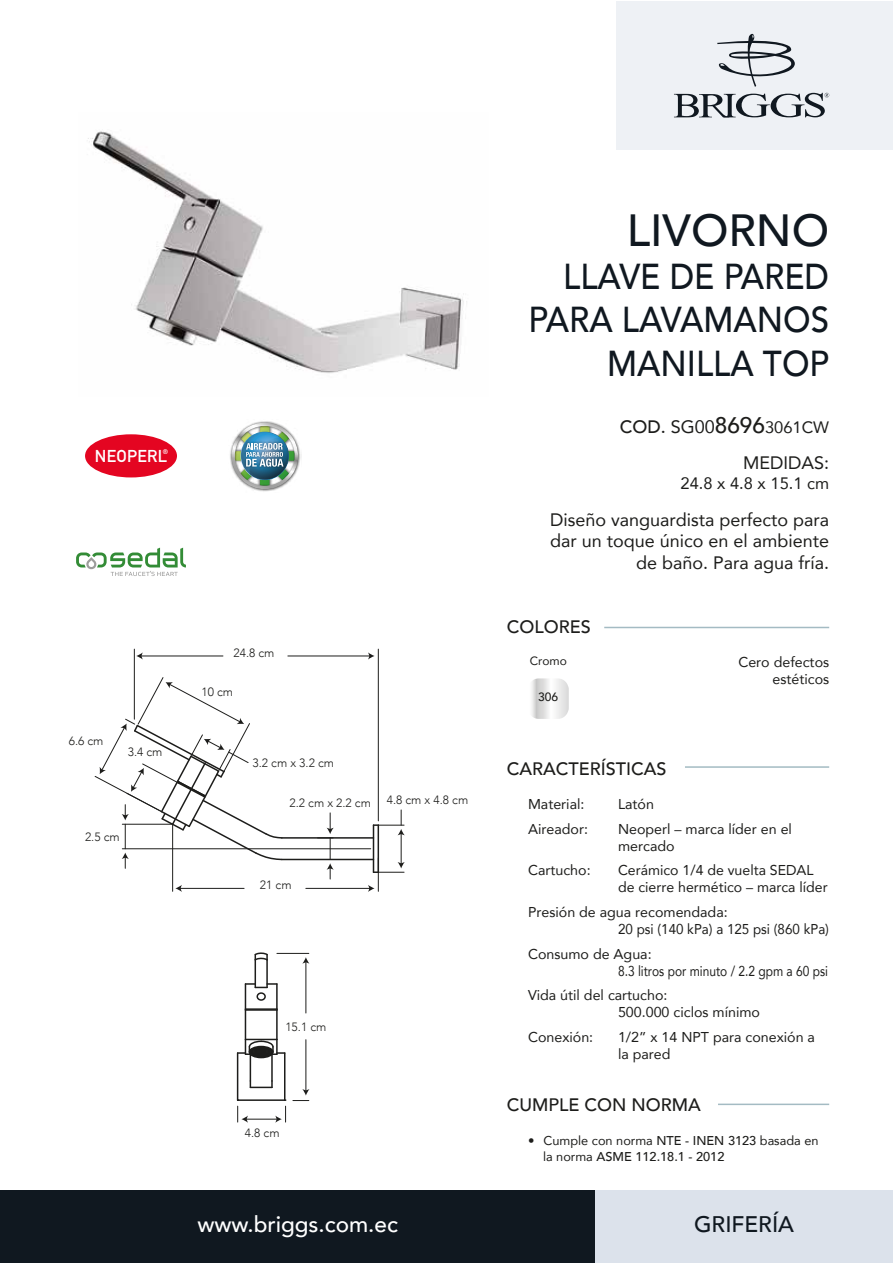
<style>
.page{position:relative;width:893px;height:1263px;background:#fff}
.page>*{position:absolute;margin:0;border:0;box-sizing:border-box;transform-origin:0 0}
.t1{font:500 45px "Avenir";color:#101820}
.t2{font:500 36px/43.2px "Avenir";color:#101820;text-align:right;scale:.92 1}
.t3{font:500 22.5px "Avenir";color:#fff}
.t4{font:500 22.5px "Avenir";color:#101820}
.t5{font:18px/21.6px "Avenir";color:#1d1d1b;text-align:right}
.t6{font:500 18px "Avenir";color:#1d1d1b}
.t7{font:700 16.95px "DIN Alternate";letter-spacing:.02em;color:#fff}
.t8{font:16.5px "Avenir";color:#1d1d1b}
.t9{font:14.25px/17.1px "Avenir";color:#1d1d1b}
.t10{font:12.75px/15.3px "Avenir";color:#1d1d1b}
.t11{font:300 12px "Avenir";color:#1d1d1b}
.t12{font:12px "Avenir";color:#1d1d1b}
.t13{font:500 12px "Avenir";color:#1d1d1b}
.t14{font:700 6.6px "DIN Alternate";color:#fff}
.s1{font-weight:500;font-size:18px}
.s2{font-size:18px}
.s3{font-weight:500;font-size:22.5px}
.s4{font-weight:500}
</style>
<div class="page">
<img style="left:88px;top:131px;width:379px;height:242px">
<div style="left:85px;top:434px;width:92px;height:43px;background:#e40521;border-radius:50%"></div>
<svg style="left:76px;top:548px;width:110px;height:28px"></svg>
<img style="left:230px;top:422px;width:72px;height:70px">
<div style="left:0;top:1191px;width:893px;height:72px;background:#101820"></div>
<div style="left:595px;top:1191px;width:298px;height:72px;background:#dce2eb"></div>
<div style="left:617px;top:1px;width:276px;height:149px;background:#eef1f5"></div>
<hr style="left:718px;top:1103px;width:111px;height:2px;background:#a4bbc3">
<hr style="left:685px;top:766px;width:144px;height:2px;background:#a4bbc3">
<hr style="left:604px;top:627px;width:225px;height:1px;background:#a4bbc3">
<svg style="left:674px;top:93px;width:155px;height:24px"></svg>
<svg style="left:717px;top:33px;width:78px;height:54px"></svg>
<svg style="left:532px;top:678px;width:36px;height:41px"></svg>
<hr style="left:282px;top:859px;width:91px;height:1px;background:#1d1d1b">
<hr style="left:282px;top:837px;width:91px;height:2px;background:#1d1d1b">
<hr style="left:378px;top:825px;width:1px;height:47px;background:#1d1d1b">
<hr style="left:373px;top:825px;width:1px;height:47px;background:#1d1d1b">
<hr style="left:401px;top:833px;width:1px;height:31px;background:#1d1d1b">
<svg style="left:373px;top:862px;width:32px;height:11px"></svg>
<svg style="left:373px;top:810px;width:32px;height:25px"></svg>
<svg style="left:318px;top:813px;width:16px;height:66px"></svg>
<hr style="left:378px;top:858px;width:1px;height:33px;background:#1d1d1b">
<hr style="left:172px;top:824px;width:1px;height:67px;background:#1d1d1b">
<hr style="left:306px;top:888px;width:64px;height:1px;background:#1d1d1b">
<svg style="left:368px;top:885px;width:7px;height:7px"></svg>
<hr style="left:180px;top:888px;width:64px;height:1px;background:#1d1d1b">
<svg style="left:175px;top:885px;width:7px;height:7px"></svg>
<hr style="left:122px;top:848px;width:249px;height:1px;background:#1d1d1b">
<svg style="left:94px;top:676px;width:189px;height:192px"></svg>
<hr style="left:378px;top:649px;width:1px;height:172px;background:#1d1d1b">
<hr style="left:134px;top:649px;width:1px;height:70px;background:#1d1d1b">
<hr style="left:288px;top:656px;width:82px;height:1px;background:#1d1d1b">
<svg style="left:368px;top:652px;width:7px;height:7px"></svg>
<hr style="left:141px;top:656px;width:82px;height:1px;background:#1d1d1b">
<svg style="left:136px;top:652px;width:7px;height:7px"></svg>
<hr style="left:237px;top:1053px;width:1px;height:47px;background:#1d1d1b">
<hr style="left:284px;top:1053px;width:1px;height:47px;background:#1d1d1b">
<hr style="left:238px;top:1099px;width:47px;height:2px;background:#1d1d1b">
<svg style="left:238px;top:953px;width:47px;height:135px"></svg>
<hr style="left:246px;top:1119px;width:31px;height:1px;background:#1d1d1b">
<svg style="left:275px;top:1099px;width:11px;height:24px"></svg>
<svg style="left:237px;top:1099px;width:11px;height:24px"></svg>
<hr style="left:277px;top:953px;width:32px;height:1px;background:#1d1d1b">
<hr style="left:305px;top:962px;width:1px;height:51px;background:#1d1d1b">
<svg style="left:303px;top:957px;width:6px;height:6px"></svg>
<hr style="left:305px;top:1040px;width:1px;height:51px;background:#1d1d1b">
<svg style="left:293px;top:1089px;width:16px;height:12px"></svg>
<p class="t14" style="left:163px;top:446px;width:7px">®</p>
<p class="t7" style="left:95px;top:443px;width:74px">NEOPERL</p>
<p class="t11" style="left:69px;top:733px;width:36px">6.6 cm</p>
<p class="t11" style="left:128px;top:745px;width:36px">3.4 cm</p>
<p class="t11" style="left:85px;top:830px;width:36px">2.5 cm</p>
<p class="t11" style="left:234px;top:645px;width:42px">24.8 cm</p>
<p class="t11" style="left:201px;top:685px;width:33px">10 cm</p>
<p class="t11" style="left:253px;top:756px;width:83px">3.2 cm x 3.2 cm</p>
<p class="t11" style="left:289px;top:796px;width:83px">2.2 cm x 2.2 cm</p>
<p class="t11" style="left:387px;top:793px;width:83px">4.8 cm x 4.8 cm</p>
<p class="t11" style="left:260px;top:877px;width:33px">21 cm</p>
<p class="t11" style="left:285px;top:1020px;width:42px">15.1 cm</p>
<p class="t11" style="left:245px;top:1126px;width:36px">4.8 cm</p>
<h3 class="t3" style="left:197px;top:1204px;width:202px">www.briggs.com.ec</h3>
<h1 class="t1" style="left:627px;top:191px;width:204px">LIVORNO</h1>
<h2 class="t2" style="left:529px;top:253px;width:328px">LLAVE DE PARED<br>PARA LAVAMANOS<br>MANILLA TOP</h2>
<p class="t8" style="left:620px;top:414px;width:211px"><span class="s1">COD.</span> <span class="s2">SG00</span><span class="s3">8696</span>3061CW</p>
<p class="t5" style="left:743px;top:452px;width:88px">MEDIDAS:</p>
<p class="t8" style="left:681px;top:470px;width:150px">24.8 x 4.8 x 15.1 cm</p>
<p class="t5" style="left:550px;top:508px;width:281px">Diseño vanguardista perfecto para dar un toque único en el ambiente de baño. Para agua fría.</p>
<p class="t6" style="left:507px;top:612px;width:85px">COLORES</p>
<p class="t12" style="left:530px;top:652px;width:39px">Cromo</p>
<p class="t13" style="left:538px;top:686px;width:22px">306</p>
<p class="t9" style="left:738px;top:653px;width:92px;text-align:right">Cero defectos estéticos</p>
<p class="t6" style="left:507px;top:753px;width:161px">CARACTERÍSTICAS</p>
<p class="t9" style="left:528px;top:795px;width:58px">Material:</p>
<p class="t9" style="left:618px;top:795px;width:37px">Latón</p>
<p class="t9" style="left:528px;top:820px;width:61px">Aireador:</p>
<p class="t9" style="left:618px;top:820px;width:175px">Neoperl – marca líder en el mercado</p>
<p class="t9" style="left:528px;top:861px;width:64px">Cartucho:</p>
<p class="t9" style="left:618px;top:861px;width:211px">Cerámico 1/4 de vuelta SEDAL de cierre hermético – marca líder</p>
<p class="t9" style="left:618px;top:903px;width:212px;text-indent:-90px">Presión de agua recomendada:<br>20 psi (140 kPa) a 125 psi (860 kPa)</p>
<p class="t9" style="left:618px;top:945px;width:212px;text-indent:-90px">Consumo de Agua:<br>8.3 litros por minuto / 2.2 gpm a 60 psi</p>
<p class="t9" style="left:618px;top:986px;width:144px;text-indent:-90px">Vida útil del cartucho:<br>500.000 ciclos mínimo</p>
<p class="t9" style="left:528px;top:1028px;width:67px">Conexión:</p>
<p class="t9" style="left:618px;top:1028px;width:198px">1/2” x 14 NPT para conexión a la pared</p>
<p class="t6" style="left:507px;top:1089px;width:195px">CUMPLE CON NORMA</p>
<p class="t10" style="left:543px;top:1133px;width:277px;text-indent:-15px">• Cumple con norma <span class="s4">NTE - INEN 3123</span> basada en la norma <span class="s4">ASME 112.18.1 - 2012</span></p>
<h3 class="t4" style="left:694px;top:1204px;width:102px">GRIFERÍA</h3>
</div>
